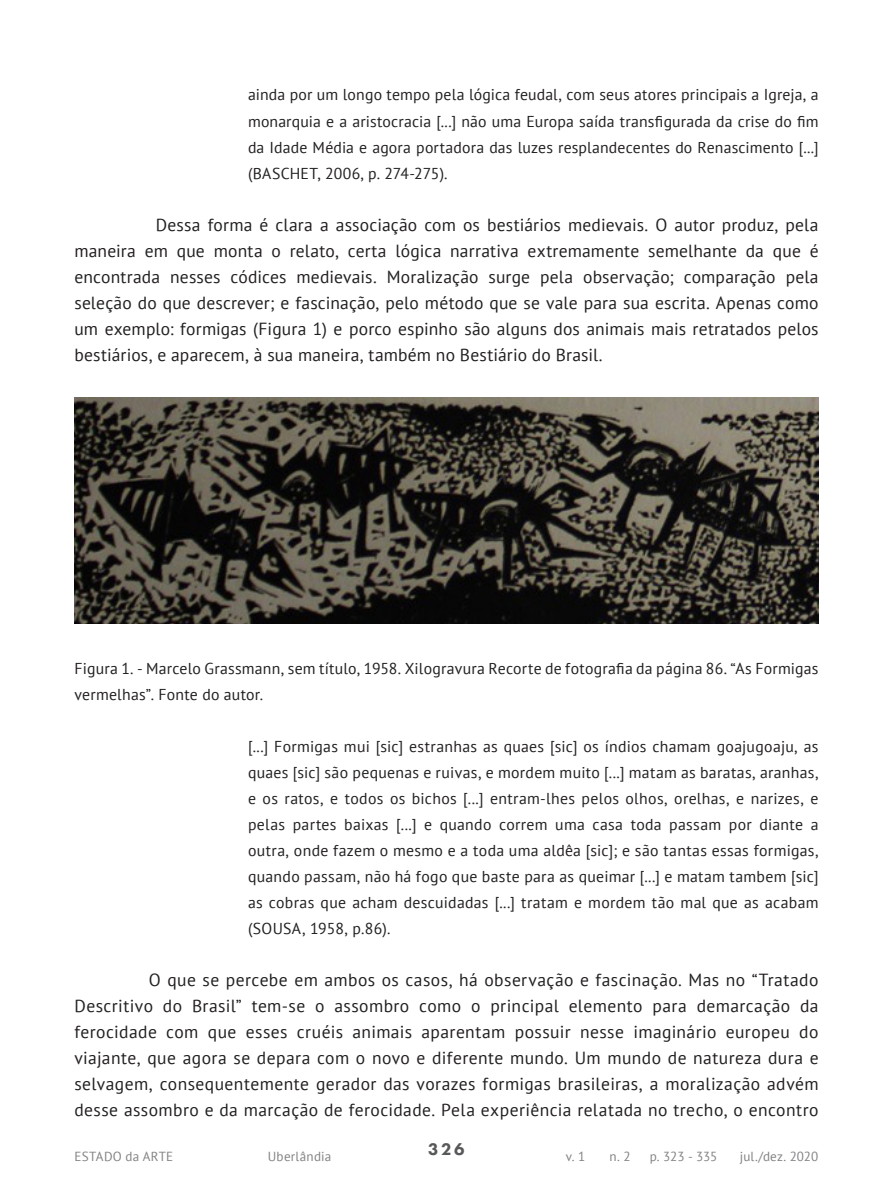
<style>
.page{position:relative;width:893px;height:1191px;background:#fff}
.page>*{position:absolute;margin:0;border:0;box-sizing:border-box;transform-origin:0 0}
.Artigo_-_TEXTO{font:17.5px/26.1px "PT Sans";letter-spacing:.015em;color:#231f20;text-align:justify}
.t1{font:800 17.5px "Futura PT";color:#57585a}
.Artigo_-_citação_lon{font:15.75px/26.1px "PT Sans";letter-spacing:.015em;color:#231f20;text-align:justify}
.Artigo_-_Legenda_Fig{font:15.75px/26.1px "PT Sans";letter-spacing:.015em;color:#231f20}
.t2{font:13.12px "PT Sans";letter-spacing:.015em;color:#808285}
</style>
<div class="page">
<img style="left:74px;top:397px;width:745px;height:227px">
<p class="Artigo_-_citação_lon" style="left:248px;top:82px;width:572px">ainda por um longo tempo pela lógica feudal, com seus atores principais a Igreja, a monarquia e a aristocracia [...] não uma Europa saída transfigurada da crise do fim da Idade Média e agora portadora das luzes resplandecentes do Renascimento [...] (BASCHET, 2006, p. 274-275).</p>
<p class="Artigo_-_TEXTO" style="left:74px;top:211px;width:746px;text-indent:81px">Dessa forma é clara a associação com os bestiários medievais. O autor produz, pela maneira em que monta o relato, certa lógica narrativa extremamente semelhante da que é encontrada nesses códices medievais. Moralização surge pela observação; comparação pela seleção do que descrever; e fascinação, pelo método que se vale para sua escrita. Apenas como um exemplo: formigas (Figura 1) e porco espinho são alguns dos animais mais retratados pelos bestiários, e aparecem, à sua maneira, também no Bestiário do Brasil.</p>
<p class="Artigo_-_Legenda_Fig" style="left:74px;top:654px;width:746px">Figura 1. - Marcelo Grassmann, sem título, 1958. Xilogravura Recorte de fotografia da página 86. “As Formigas vermelhas”. Fonte do autor.</p>
<p class="Artigo_-_citação_lon" style="left:248px;top:733px;width:572px">[...] Formigas mui [sic] estranhas as quaes [sic] os índios chamam goajugoaju, as quaes [sic] são pequenas e ruivas, e mordem muito [...] matam as baratas, aranhas, e os ratos, e todos os bichos [...] entram-lhes pelos olhos, orelhas, e narizes, e pelas partes baixas [...] e quando correm uma casa toda passam por diante a outra, onde fazem o mesmo e a toda uma aldêa [sic]; e são tantas essas formigas, quando passam, não há fogo que baste para as queimar [...] e matam tambem [sic] as cobras que acham descuidadas [...] tratam e mordem tão mal que as acabam (SOUSA, 1958, p.86).</p>
<p class="Artigo_-_TEXTO" style="left:74px;top:966px;width:746px;text-indent:74px">O que se percebe em ambos os casos, há observação e fascinação. Mas no “Tratado Descritivo do Brasil” tem-se o assombro como o principal elemento para demarcação da ferocidade com que esses cruéis animais aparentam possuir nesse imaginário europeu do viajante, que agora se depara com o novo e diferente mundo. Um mundo de natureza dura e selvagem, consequentemente gerador das vorazes formigas brasileiras, a moralização advém desse assombro e da marcação de ferocidade. Pela experiência relatada no trecho, o encontro</p>
<p class="t1" style="left:428px;top:1138px;width:38px">326</p>
<p class="t2" style="left:74px;top:1148px;width:100px">ESTADO da ARTE</p>
<p class="t2" style="left:268px;top:1148px;width:65px">Uberlândia</p>
<p class="t2" style="left:566px;top:1148px;width:21px">v. 1</p>
<p class="t2" style="left:610px;top:1148px;width:23px">n. 2</p>
<p class="t2" style="left:650px;top:1148px;width:69px">p. 323 - 335</p>
<p class="t2" style="left:740px;top:1148px;width:80px">jul./dez. 2020</p>
</div>
